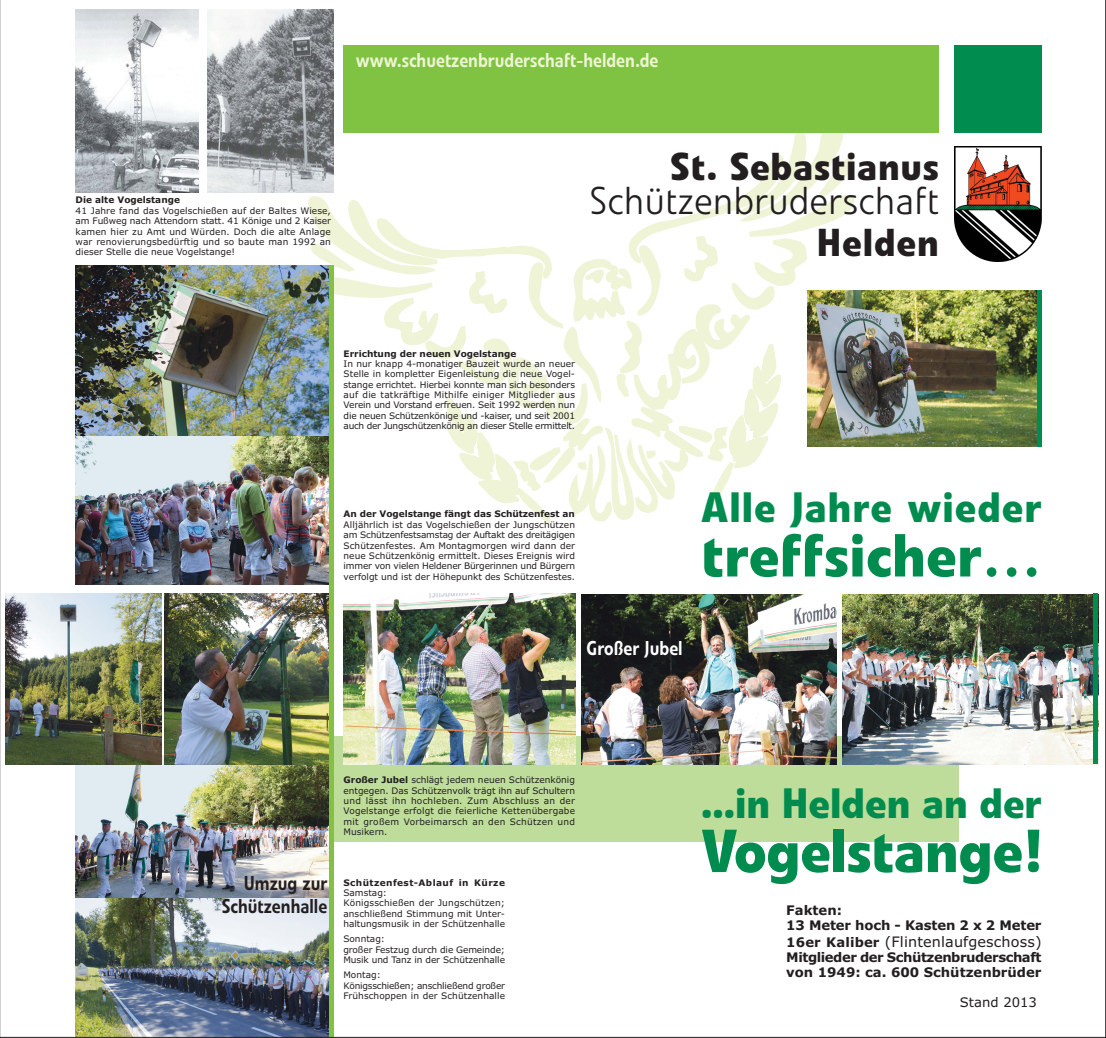
<style>
.page{position:relative;width:1106px;height:1038px;background:#fff}
.page>*{position:absolute;margin:0;border:0;box-sizing:border-box;transform-origin:0 0}
.t1{font:700 60px "Evo BQ";letter-spacing:-.005em;color:#008c4e}
.t2{font:700 42px "Evo BQ";color:#008c4e}
.t3{font:700 42px "Evo BQ";letter-spacing:.02em;color:#008c4e}
.t4{font:700 38.49px "Evo BQ";letter-spacing:.015em;color:#231f20}
.t5{font:300 38.49px "Evo BQ";letter-spacing:.015em;color:#231f20}
.t6{font:500 19.8px "Evo BQ";color:#eef4d5;scale:.9 1}
.t7{font:500 19.8px/23.2px "Evo BQ";color:#231f20;text-align:right;scale:.9 1}
.t8{font:500 19.8px "Evo BQ";color:#fff;scale:.9 1}
.t9{font:14.4px "Verdana";letter-spacing:.01em;color:#231f20}
.t10{font:700 13.2px/15.2px "Verdana";letter-spacing:-.035em;color:#231f20}
.t11{font:700 13.2px/15.2px "Verdana";letter-spacing:-.01em;color:#231f20}
.t12{font:13.2px "Verdana";color:#231f20}
.t13{font:9px/10.3px "Verdana";color:#231f20;text-align:justify}
.t14{font:700 9px "Verdana";color:#231f20}
.t15{font:700 9px "Verdana";letter-spacing:.045em;color:#231f20}
.s1{font-weight:700}
.s2{font-weight:700;font-size:13.2px}
</style>
<div class="page">
<img style="left:0;top:0;width:1106px;height:1037px">
<h3 class="t6" style="left:356px;top:53px;width:338px">www.schuetzenbruderschaft-helden.de</h3>
<p class="t14" style="left:76px;top:197px;width:106px">Die alte Vogelstange</p>
<p class="t13" style="left:76px;top:206px;width:257px">41 Jahre fand das Vogelschießen auf der Baltes Wiese, am Fußweg nach Attendorn statt. 41 Könige und 2 Kaiser kamen hier zu Amt und Würden. Doch die alte Anlage war renovierungsbedürftig und so baute man 1992 an dieser Stelle die neue Vogelstange!</p>
<h3 class="t4" style="left:670px;top:152px;width:270px">St. Sebastianus</h3>
<h3 class="t5" style="left:590px;top:186px;width:351px">Schützenbruderschaft</h3>
<h3 class="t4" style="left:817px;top:228px;width:123px">Helden</h3>
<p class="t14" style="left:343px;top:349px;width:174px">Errichtung der neuen Vogelstange</p>
<p class="t13" style="left:343px;top:359px;width:233px">In nur knapp 4-monatiger Bauzeit wurde an neuer Stelle in kompletter Eigenleistung die neue Vogel&shy;stange errichtet. Hierbei konnte man sich besonders auf die tatkräftige Mithilfe einiger Mitglieder aus Verein und Vorstand erfreuen. Seit 1992 werden nun die neuen Schützenkönige und -kaiser, und seit 2001 auch der Jungschützenkönig an dieser Stelle ermittelt.</p>
<p class="t14" style="left:343px;top:510px;width:233px">An der Vogelstange fängt das Schützenfest an</p>
<p class="t13" style="left:343px;top:520px;width:233px">Alljährlich ist das Vogelschießen der Jungschützen am Schützenfestsamstag der Auftakt des dreitägigen Schützenfestes. Am Montagmorgen wird dann der neue Schützenkönig ermittelt. Dieses Ereignis wird immer von vielen Heldener Bürgerinnen und Bürgern verfolgt und ist der Höhepunkt des Schützenfestes.</p>
<h2 class="t3" style="left:701px;top:492px;width:342px">Alle Jahre wieder</h2>
<h1 class="t1" style="left:701px;top:533px;width:342px">treffsicher…</h1>
<h3 class="t8" style="left:586px;top:640px;width:108px">Großer Jubel</h3>
<h3 class="t7" style="left:222px;top:873px;width:119px">Umzug zur<br>Schützenhalle</h3>
<p class="t13" style="left:343px;top:775px;width:233px"><span class="s1">Großer Jubel</span> schlägt jedem neuen Schützenkönig entgegen. Das Schützenvolk trägt ihn auf Schultern und lässt ihn hochleben. Zum Abschluss an der Vogelstange erfolgt die feierliche Kettenübergabe mit großem Vorbeimarsch an den Schützen und Musikern.</p>
<p class="t15" style="left:343px;top:878px;width:163px">Schützenfest-Ablauf in Kürze</p>
<p class="t13" style="left:343px;top:888px;width:163px;text-align:left">Samstag:<br>Königsschießen der Jungschützen; anschließend Stimmung mit Unter&shy;haltungsmusik in der Schützenhalle</p>
<p class="t13" style="left:343px;top:934px;width:163px;text-align:left">Sonntag:<br>großer Festzug durch die Gemeinde;<br>Musik und Tanz in der Schützenhalle</p>
<p class="t13" style="left:343px;top:970px;width:163px;text-align:left">Montag:<br>Königsschießen; anschließend großer<br>Frühschoppen in der Schützenhalle</p>
<h2 class="t2" style="left:701px;top:787px;width:342px">...in Helden an der</h2>
<h1 class="t1" style="left:701px;top:828px;width:342px">Vogelstange!</h1>
<h3 class="t11" style="left:786px;top:903px;width:257px">Fakten:<br>13 Meter hoch - Kasten 2 x 2 Meter</h3>
<h3 class="t9" style="left:786px;top:935px;width:257px"><span class="s2">16er Kaliber</span> (Flintenlaufgeschoss)</h3>
<h3 class="t10" style="left:786px;top:950px;width:257px">Mitglieder der Schützenbruderschaft von 1949: ca. 600 Schützenbrüder</h3>
<h3 class="t12" style="left:960px;top:997px;width:78px">Stand 2013</h3>
</div>
